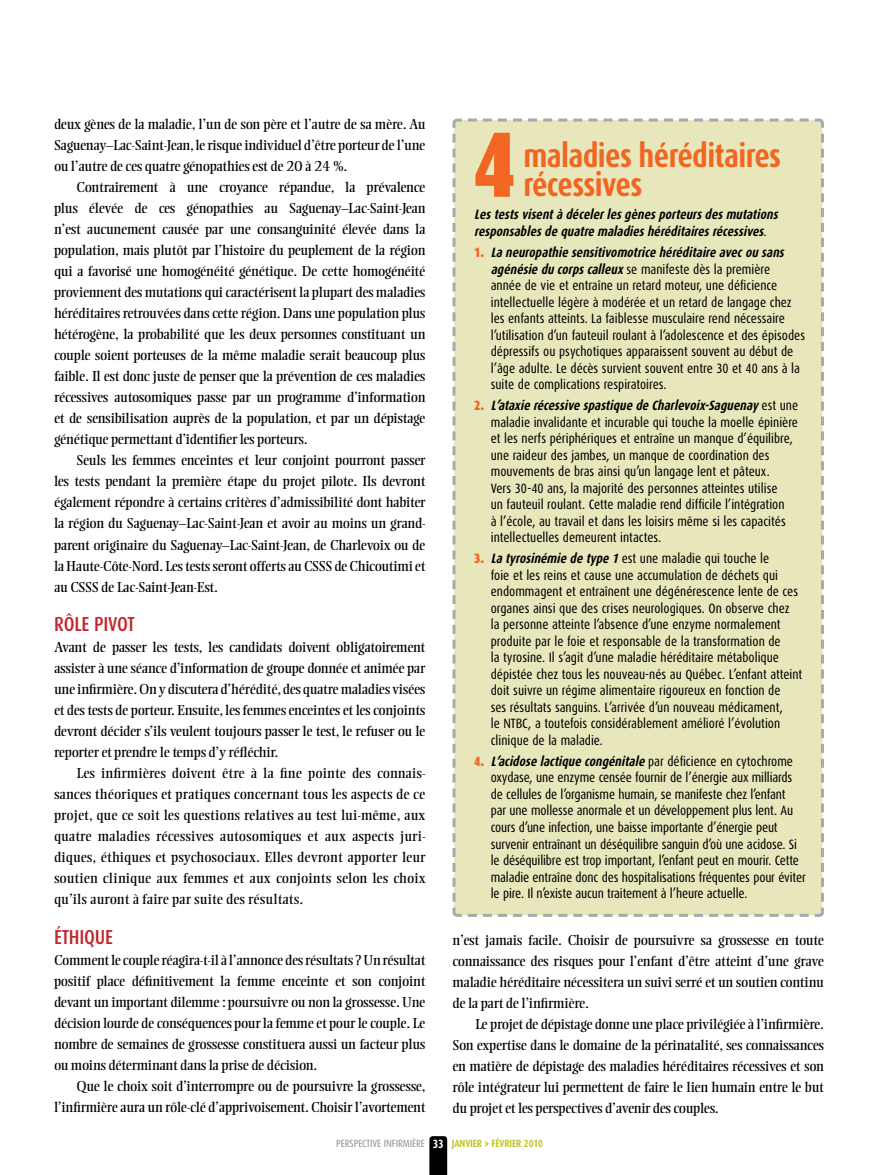
<style>
.page{position:relative;width:878px;height:1175px;background:#fff}
.page>*{position:absolute;margin:0;border:0;box-sizing:border-box;transform-origin:0 0}
.t1{font:900 93px "Dax Condensed";color:#f26522}
.t2{font:700 32.7px/29px "Dax Condensed";letter-spacing:-.02em;color:#f26522}
.t3{font:500 20.25px "Dax Condensed";color:#c1272d}
.t4{font:14.25px/21px "Ellington";letter-spacing:-.015em;color:#000;text-align:justify}
.t5{font:13.5px/16.5px "Dax Condensed";color:#000}
.t6{font:italic 700 13.5px/16.5px "Dax Condensed";color:#000}
.t7{font:700 12px "Dax Condensed";color:#fff}
.t8{font:10.5px "Dax Condensed";letter-spacing:-.01em;color:#939598}
.t9{font:700 10.5px "Dax Condensed";letter-spacing:-.01em;color:#bfc529}
.s1{font-weight:400;font-style:normal}
.s2{font-weight:900;color:#f26522}
.s3{font-weight:700;font-style:italic}
.s4{font-family:"Unit"}
</style>
<div class="page">
<svg style="left:429px;top:1136px;width:18px;height:38px"></svg>
<div style="left:452px;top:118px;width:372px;height:799px;background:#e8e7bb"></div>
<p class="t4" style="left:54px;top:114px;width:373px">deux gènes de la maladie, l’un de son père et l’autre de sa mère. Au Saguenay–Lac-Saint-Jean, le risque individuel d’être porteur de l’une ou l’autre de ces quatre génopathies est de 20 à 24 %.</p>
<p class="t4" style="left:54px;top:177px;width:373px;text-indent:23px">Contrairement à une croyance répandue, la prévalence plus élevée de ces génopathies au Saguenay–Lac-Saint-Jean n’est aucunement causée par une consanguinité élevée dans la population, mais plutôt par l’histoire du peuplement de la région qui a favorisé une homogénéité génétique. De cette homogénéité proviennent des mutations qui caractérisent la plupart des maladies héréditaires retrouvées dans cette région. Dans une population plus hétérogène, la probabilité que les deux personnes constituant un couple soient porteuses de la même maladie serait beaucoup plus faible. Il est donc juste de penser que la prévention de ces maladies récessives autosomiques passe par un programme d’information et de sensibilisation auprès de la population, et par un dépistage génétique permettant d’identifier les porteurs.</p>
<p class="t4" style="left:54px;top:450px;width:373px;text-indent:23px">Seuls les femmes enceintes et leur conjoint pourront passer les tests pendant la première étape du projet pilote. Ils devront également répondre à certains critères d’admissibilité dont habiter la région du Saguenay–Lac-Saint-Jean et avoir au moins un grand&shy;parent originaire du Saguenay–Lac-Saint-Jean, de Charlevoix ou de la Haute-Côte-Nord. Les tests seront offerts au CSSS de Chicoutimi et au CSSS de Lac-Saint-Jean-Est.</p>
<h3 class="t3" style="left:54px;top:613px;width:82px">RÔLE PIVOT</h3>
<p class="t4" style="left:54px;top:637px;width:373px">Avant de passer les tests, les candidats doivent obligatoirement assister à une séance d’information de groupe donnée et animée par une infirmière. On y discutera d’hérédité, des quatre maladies visées et des tests de porteur. Ensuite, les femmes enceintes et les conjoints devront décider s’ils veulent toujours passer le test, le refuser ou le reporter et prendre le temps d’y réfléchir.</p>
<p class="t4" style="left:54px;top:763px;width:373px;text-indent:23px">Les infirmières doivent être à la fine pointe des connais&shy;sances théoriques et pratiques concernant tous les aspects de ce projet, que ce soit les questions relatives au test lui-même, aux quatre maladies récessives autosomiques et aux aspects juri&shy;diques, éthiques et psychosociaux. Elles devront apporter leur soutien clinique aux femmes et aux conjoints selon les choix qu’ils auront à faire par suite des résultats.</p>
<h3 class="t3" style="left:54px;top:926px;width:25px">ÉTHIQU</h3>
<h3 class="t3" style="left:105px;top:926px;width:9px">E</h3>
<p class="t4" style="left:54px;top:950px;width:373px">Comment le couple réagira-t-il à l’annonce des résultats ? Un résultat positif place définitivement la femme enceinte et son conjoint devant un important dilemme : poursuivre ou non la grossesse. Une décision lourde de conséquences pour la femme et pour le couple. Le nombre de semaines de grossesse constituera aussi un facteur plus ou moins déterminant dans la prise de décision.</p>
<p class="t4" style="left:54px;top:1076px;width:373px;text-align:right">Que le choix soit d’interrompre ou de poursuivre la grossesse, l’infirmière aura un rôle-clé d’apprivoisement. Choisir l’avortement</p>
<h1 class="t1" style="left:472px;top:112px;width:45px">4</h1>
<h2 class="t2" style="left:523px;top:142px;width:259px">maladies héréditaires récessives</h2>
<p class="t6" style="left:474px;top:207px;width:308px">Lestestsvisentà décelerlesgènesporteursdesmutations responsablesde quatre maladieshéréditairesrécessives<span class="s1">.</span></p>
<p class="t5" style="left:490px;top:244px;width:316px;text-indent:-16px"><span class="s2">1 .</span> <span class="s3">La neuropathie sensitivomotrice héréditaire avecou sans agénésie du corpscalleux</span>se manifeste dès la première<br>année de vie et entraîne un retard moteur, une déficience intellectuelle légère à modérée et un retard de langage chez les enfants atteints. La faiblesse musculaire rend nécessaire l’utilisation d’un fauteuil roulant à l’adolescence et des épisodes dépressifs ou psychotiques apparaissent souvent au début de l’âge adulte. Le décès survient souvent entre 30 et 40 ans à la suite de complications respiratoires.</p>
<p class="t5" style="left:490px;top:397px;width:309px;text-indent:-16px"><span class="s2">2 .</span> <span class="s3">L’ataxie récessive spastique de Charlevoix-Saguenay</span>e s t u n e maladie invalidante et incurable qui touche la moelle épinière et les nerfs périphériques et entraîne un manque d’équilibre, une raideur des jambes, un manque de coordination des mouvements de bras ainsi qu’un langage lent et pâteux.<br>Vers 30-40 ans, la majorité des personnes atteintes utilise<br>un fauteuil roulant. Cette maladie rend difficile l’intégration<br>à l’école, au travail et dans les loisirs même si les capacités intellectuelles demeurent intactes.</p>
<p class="t5" style="left:490px;top:550px;width:313px;text-indent:-16px"><span class="s2">3.</span> <span class="s3">La tyrosinémie de type 1</span> est une maladie qui touche le<br>foie et les reins et cause une accumulation de déchets qui endommagent et entraînent une dégénérescence lente de ces organes ainsi que des crises neurologiques. On observe chez<br>la personne atteinte l’absence d’une enzyme normalement produite par le foie et responsable de la transformation de<br>la tyrosine. Il s’agit d’une maladie héréditaire métabolique dépistée chez tous les nouveau-nés au Québec. L’enfant atteint doit suivre un régime alimentaire rigoureux en fonction de<br>ses résultats sanguins. L’arrivée d’un nouveau médicament,<br>le NTBC, a toutefois considérablement amélioré l’évolution clinique de la maladie.</p>
<p class="t5" style="left:490px;top:753px;width:316px;text-indent:-16px"><span class="s2">4 .</span> <span class="s3">L’acidose lactique congénitale</span> p a r d é fi c i e n c e e n c y t o c h r o m e oxydase, une enzyme censée fournir de l’énergie aux milliards de cellules de l’organisme humain, se manifeste chez l’enfant<br>par une mollesse anormale et un développement plus lent. Au cours d’une infection, une baisse importante d’énergie peut survenir entraînant un déséquilibre sanguin d’où une acidose. Si le déséquilibre est trop important, l’enfant peut en mourir. Cette maladie entraîne donc des hospitalisations fréquentes pour éviter le pire. Il n’existe aucun traitement à l’heure actuelle.</p>
<p class="t4" style="left:452px;top:929px;width:373px">n’est jamais facile. Choisir de poursuivre sa grossesse en toute connaissance des risques pour l’enfant d’être atteint d’une grave maladie héréditaire nécessitera un suivi serré et un soutien continu de la part de l’infirmière.</p>
<p class="t4" style="left:452px;top:1013px;width:373px;text-indent:23px">Le projet de dépistage donne une place privilégiée à l’infirmière.<br>Son expertise dans le domaine de la périnatalité, ses connaissances en matière de dépistage des maladies héréditaires récessives et son rôle intégrateur lui permettent de faire le lien humain entre le but du projet et les perspectives d’avenir des couples.</p>
<p class="t8" style="left:336px;top:1138px;width:90px">perspective in firmière</p>
<p class="t9" style="left:451px;top:1138px;width:93px">janvier <span class="s4">&gt;</span> février 2010</p>
<p class="t7" style="left:433px;top:1137px;width:12px">33</p>
</div>
